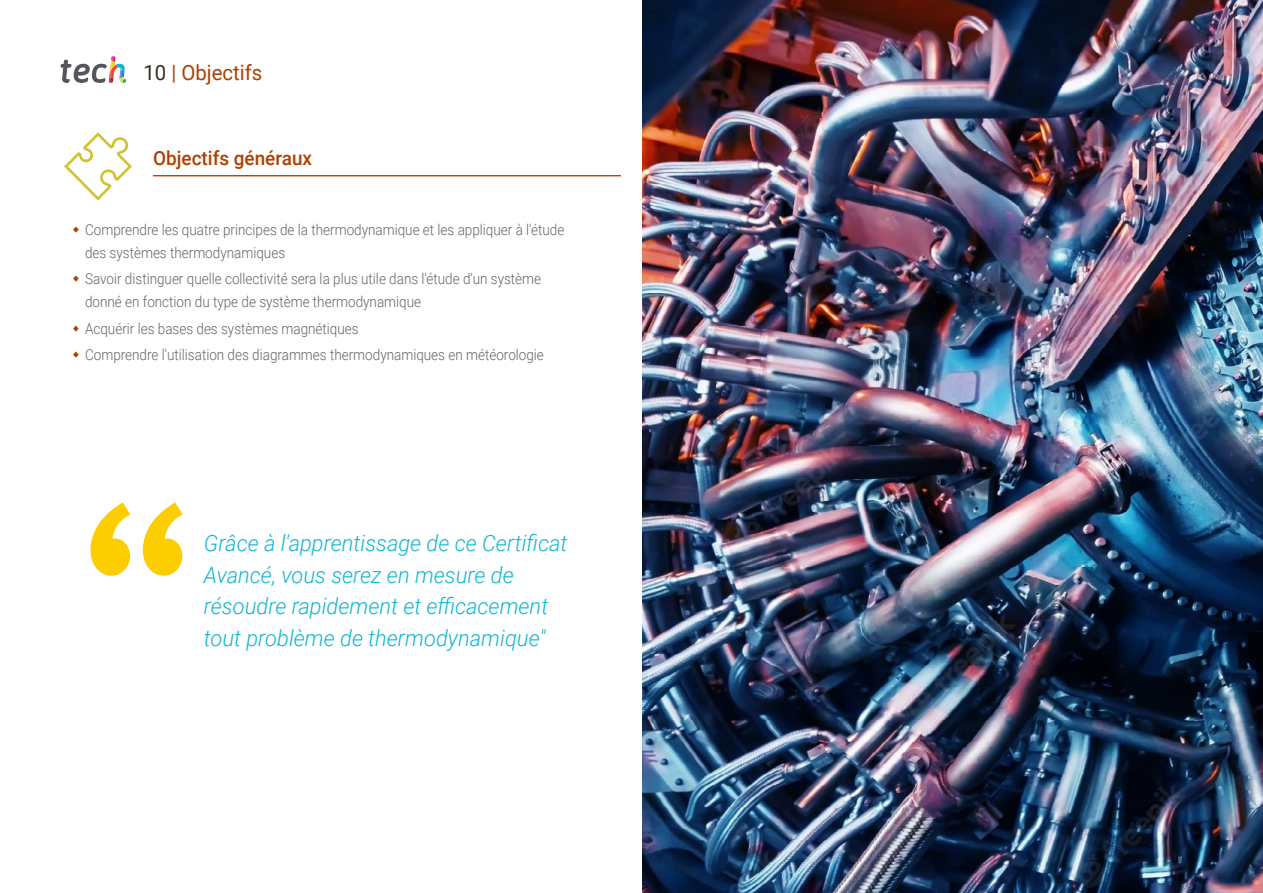
<style>
.page{position:relative;width:1263px;height:893px;background:#fff}
.page>*{position:absolute;margin:0;border:0;box-sizing:border-box;transform-origin:0 0}
.t1{font:italic 300 22.5px/31.5px "Roboto";color:#0fb6cf}
.t2{font:21px "Roboto";color:#ae4000}
.t3{font:500 19.5px "Roboto";color:#ae4000}
.t4{font:300 15px/22.5px "Roboto";color:#61646a;scale:.9 1}
.s1{color:#312e20}
</style>
<div class="page">
<hr style="left:153px;top:175px;width:468px;height:1px;background:#ae4000">
<svg style="left:64px;top:132px;width:68px;height:69px"></svg>
<svg style="left:61px;top:56px;width:65px;height:27px"></svg>
<svg style="left:90px;top:502px;width:93px;height:74px"></svg>
<img style="left:642px;top:0;width:621px;height:893px">
<h2 class="t2" style="left:144px;top:57px;width:120px"><span class="s1">10</span> | Objectifs</h2>
<h3 class="t3" style="left:153px;top:145px;width:160px">Objectifs généraux</h3>
<p class="t4" style="left:85px;top:218px;width:534px">Comprendre les quatre principes de la thermodynamique et les appliquer à l'étude des systèmes thermodynamiques</p>
<p class="t4" style="left:85px;top:267px;width:508px">Savoir distinguer quelle collectivité sera la plus utile dans l'étude d'un système donné en fonction du type de système thermodynamique</p>
<p class="t4" style="left:85px;top:314px;width:511px;line-height:26.7px">Acquérir les bases des systèmes magnétiques<br>Comprendre l'utilisation des diagrammes thermodynamiques en météorologie</p>
<h1 class="t1" style="left:204px;top:527px;width:365px">Grâce à l'apprentissage de ce Certificat Avancé, vous serez en mesure de résoudre rapidement et efficacement tout problème de thermodynamique"</h1>
</div>
